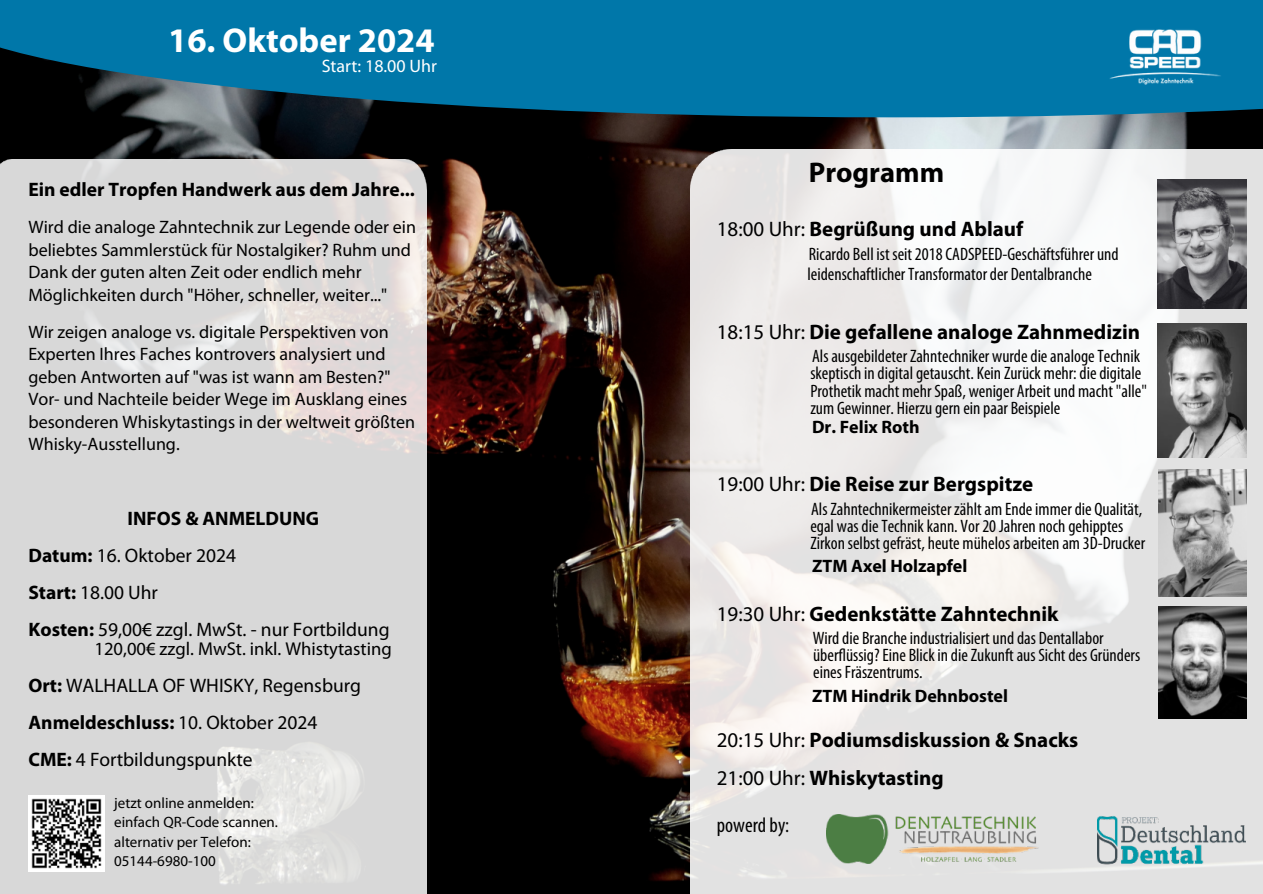
<style>
.page{position:relative;width:1263px;height:894px;background:#fff}
.page>*{position:absolute;margin:0;border:0;box-sizing:border-box;transform-origin:0 0}
.t1{font:700 34.65px "Myriad Pro";color:#fff}
.t2{font:700 28.5px "Myriad Pro";color:#000}
.t3{font:700 21px/37.8px "Myriad Pro";color:#000}
.t4{font:condensed 21px "Myriad Pro";color:#000}
.t5{font:19.5px/37px "Myriad Pro";color:#000}
.t6{font:700 19.5px "Myriad Pro";color:#000}
.t7{font:18.6px "Myriad Pro";color:#000}
.t8{font:condensed 18px/17.1px "Myriad Pro";color:#000}
.t9{font:18px/22.5px "Myriad Pro";color:#000}
.t10{font:700 18px "Myriad Pro";color:#000}
.t11{font:18px "Myriad Pro";color:#fff}
.t12{font:15px/19.4px "Myriad Pro";color:#000}
.s1{font-weight:700}
.s2{font-weight:400}
</style>
<div class="page">
<img style="left:0;top:117px;width:1263px;height:776px">
<img style="left:0;top:160px;width:426px;height:733px">
<img style="left:28px;top:795px;width:76px;height:76px">
<img style="left:690px;top:149px;width:573px;height:744px">
<svg style="left:0;top:0;width:1263px;height:117px;background:#046d98"></svg>
<img style="left:1106px;top:18px;width:119px;height:78px">
<img style="left:826px;top:814px;width:219px;height:48px">
<img style="left:1158px;top:179px;width:89px;height:130px">
<img style="left:1158px;top:606px;width:89px;height:112px">
<img style="left:1097px;top:804px;width:149px;height:70px">
<img style="left:1158px;top:323px;width:89px;height:134px">
<img style="left:1158px;top:469px;width:89px;height:127px">
<h1 class="t1" style="left:168px;top:26px;width:268px">16. Oktober 2024</h1>
<p class="t11" style="left:322px;top:58px;width:117px">Start: 18.00 Uhr</p>
<p class="t6" style="left:28px;top:182px;width:388px">Ein edler Tropfen Handwerk aus dem Jahre...</p>
<p class="t9" style="left:28px;top:217px;width:389px">Wird die analoge Zahntechnik zur Legende oder ein beliebtes Sammlerstück für Nostalgiker? Ruhm und Dank der guten alten Zeit oder endlich mehr Möglichkeiten durch "Höher, schneller, weiter..."</p>
<p class="t9" style="left:28px;top:322px;width:388px">Wir zeigen analoge vs. digitale Perspektiven von Experten Ihres Faches kontrovers analysiert und geben Antworten auf "was ist wann am Besten?" Vor- und Nachteile beider Wege im Ausklang eines besonderen Whiskytastings in der weltweit größten Whisky-Ausstellung.</p>
<p class="t5" style="left:28px;top:501px;width:363px;text-indent:99px"><span class="s1">INFOS &amp; ANMELDUNG<br>Datum:</span> 16. Oktober 2024<br><span class="s1">Start:</span> 18.00 Uhr<br><span class="s1">Kosten:</span> 59,00€ zzgl. MwSt. - nur Fortbildung</p>
<p class="t7" style="left:95px;top:640px;width:299px">120,00€ zzgl. MwSt. inkl. Whistytasting</p>
<p class="t5" style="left:28px;top:668px;width:334px"><span class="s1">Ort:</span> WALHALLA OF WHISKY, Regensburg<br><span class="s1">Anmeldeschluss:</span> 10. Oktober 2024<br><span class="s1">CME:</span> 4 Fortbildungspunkte</p>
<p class="t12" style="left:114px;top:794px;width:165px">jetzt online anmelden: einfach QR-Code scannen. alternativ per Telefon:<br>05144-6980-100</p>
<h2 class="t2" style="left:809px;top:161px;width:137px">Programm</h2>
<p class="t3" style="left:717px;top:212px;width:308px"><span class="s2">18:00 Uhr:</span> Begrüßung und Ablauf</p>
<p class="t8" style="left:807px;top:245px;width:313px;line-height:19.8px">Ricardo Bell ist seit 2018 CADSPEED-Geschäftsführer und leidenschaftlicher Transformator der Dentalbranche</p>
<p class="t3" style="left:717px;top:315px;width:425px"><span class="s2">18:15 Uhr:</span> Die gefallene analoge Zahnmedizin</p>
<p class="t8" style="left:810px;top:349px;width:338px">Als ausgebildeter Zahntechniker wurde die analoge Technik skeptisch in digital getauscht. Kein Zurück mehr: die digitale Prothetik macht mehr Spaß, weniger Arbeit und macht "alle" zum Gewinner. Hierzu gern ein paar Beispiele</p>
<p class="t10" style="left:812px;top:420px;width:109px">Dr. Felix Roth</p>
<p class="t3" style="left:717px;top:467px;width:318px"><span class="s2">19:00 Uhr:</span> Die Reise zur Bergspitze</p>
<p class="t8" style="left:810px;top:501px;width:336px">Als Zahntechnikermeister zählt am Ende immer die Qualität, egal was die Technik kann. Vor 20 Jahren noch gehipptes<br>Zirkon selbst gefräst, heute mühelos arbeiten am 3D-Drucker</p>
<p class="t10" style="left:812px;top:558px;width:157px">ZTM Axel Holzapfel</p>
<p class="t3" style="left:717px;top:596px;width:343px"><span class="s2">19:30 Uhr:</span> Gedenkstätte Zahntechnik</p>
<p class="t8" style="left:813px;top:631px;width:329px">Wird die Branche industrialisiert und das Dentallabor überflüssig? Eine Blick in die Zukunft aus Sicht des Gründers eines Fräszentrums.</p>
<p class="t10" style="left:812px;top:688px;width:197px">ZTM Hindrik Dehnbostel</p>
<p class="t3" style="left:717px;top:723px;width:363px"><span class="s2">20:15 Uhr:</span> Podiumsdiskussion &amp; Snacks<br><span class="s2">21:00 Uhr:</span> Whiskytasting</p>
<p class="t4" style="left:717px;top:816px;width:74px">powerd by:</p>
</div>
